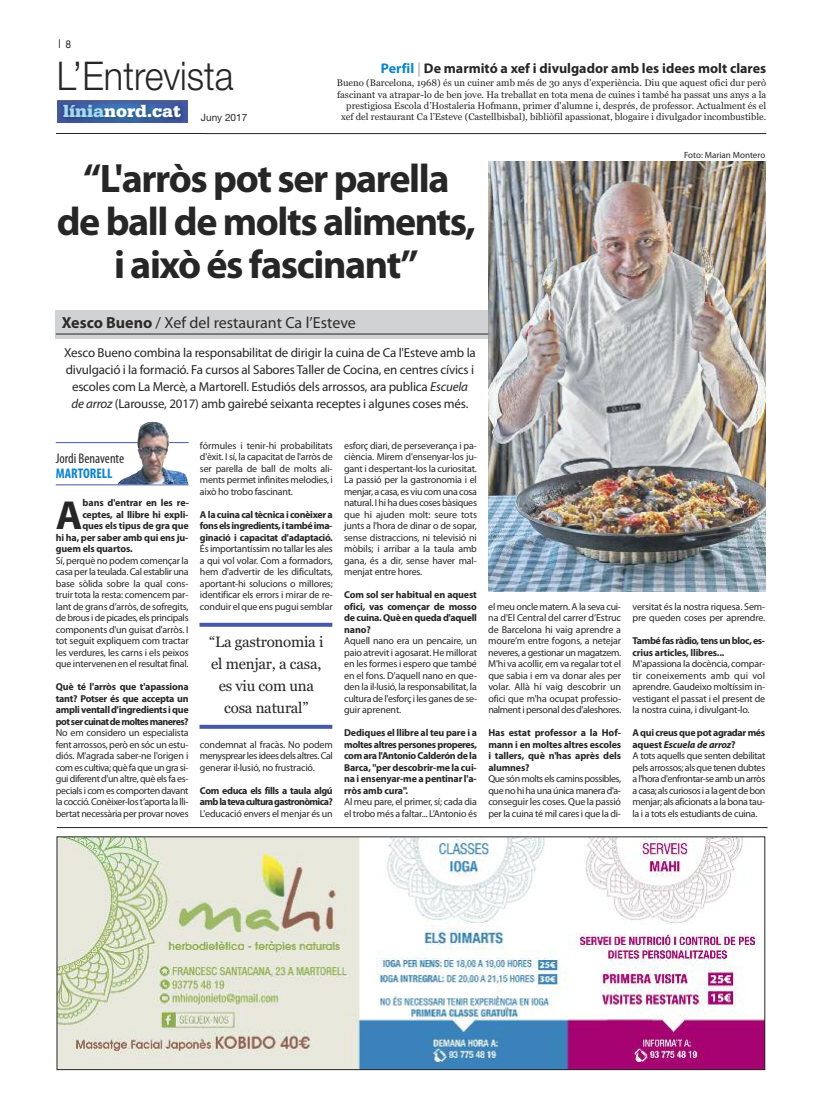
<style>
.page{position:relative;width:823px;height:1106px;background:#fff}
.page>*{position:absolute;margin:0;border:0;box-sizing:border-box;transform-origin:0 0}
.t1{font:700 40.7px "Myriad Pro";color:#272627}
.t2{font:700 40px/43px "Myriad Pro";letter-spacing:-.035em;color:#272627;text-align:center}
.t3{font:300 39.6px "Helvetica Neue";color:#272627;scale:.91 1}
.t4{font:900 18px "Serifa";color:#fff}
.t5{font:16px "Myriad Pro";color:#2d2b29}
.t6{font:15px/22px "Georgia";letter-spacing:-.015em;color:#272627;text-align:center}
.t7{font:700 14px "Myriad Pro";color:#272627}
.t8{font:condensed 14px "Myriad Pro";color:#272627}
.t9{font:700 condensed 14px "Myriad Pro";color:#0d85c9}
.t10{font:13px/17px "Myriad Pro";letter-spacing:-.015em;color:#272627;text-align:center}
.t11{font:10px/11.5px "Myriad Pro";letter-spacing:-.02em;color:#272627;text-align:justify}
.t12{font:700 10px/11.5px "Myriad Pro";letter-spacing:-.015em;color:#272627;text-align:justify}
.t13{font:700 10px/11.5px "Myriad Pro";letter-spacing:-.055em;color:#272627}
.t14{font:700 10px/11.5px "Myriad Pro";letter-spacing:-.035em;color:#272627}
.t15{font:10px "Futura";color:#272627}
.t16{font:9.5px/11.4px "Georgia";color:#272627;text-align:right}
.t17{font:9px "Myriad Pro";color:#272627}
.s1{color:#a7d8f7}
.s2{color:#0d85c9}
.s3{color:#b8bbbe}
.s4{font-weight:700}
.s5{font-style:italic}
.s6{font-weight:700;font-style:italic}
</style>
<div class="page">
<hr style="left:57px;top:133px;width:708px;height:1px;background:#23262b">
<img style="left:56px;top:100px;width:132px;height:34px">
<img style="left:57px;top:133px;width:131px;height:1px">
<img style="left:57px;top:100px;width:130px;height:22px">
<hr style="left:57px;top:827px;width:710px;height:1px;background:#23262b">
<img style="left:58px;top:838px;width:704px;height:230px">
<div style="left:56px;top:836px;width:708px;height:234px;border:1px solid #272627"></div>
<div style="left:56px;top:310px;width:433px;height:29px;background:#d1d2d4"></div>
<img style="left:488px;top:161px;width:276px;height:430px">
<svg style="left:199px;top:724px;width:133px;height:4px"></svg>
<svg style="left:199px;top:623px;width:133px;height:4px"></svg>
<hr style="left:56px;top:333px;width:432px;height:1px;background:#272627">
<hr style="left:56px;top:442px;width:132px;height:1px;background:#4659a4">
<hr style="left:56px;top:484px;width:132px;height:1px;background:#4659a4">
<img style="left:117px;top:422px;width:71px;height:62px">
<p class="t15" style="left:57px;top:40px;width:16px">| 8</p>
<h3 class="t3" style="left:57px;top:51px;width:195px">L’Entrevista</h3>
<h3 class="t4" style="left:63px;top:105px;width:186px"><span class="s1">línia</span>nord.cat <sub>Juny</sub> <sub>2017</sub></h3>
<h3 class="t7" style="left:380px;top:63px;width:386px"><span class="s2">Perfil</span> <span class="s3">|</span> De marmitó a xef i divulgador amb les idees molt clares</h3>
<p class="t16" style="left:337px;top:77px;width:430px">Bueno (Barcelona, 1968) és un cuiner amb més de 30 anys d'experiència. Diu que aquest ofici dur però fascinant va atrapar-lo de ben jove. Ha treballat en tota mena de cuines i també ha passat uns anys a la prestigiosa Escola d’Hostaleria Hofmann, primer d'alumne i, després, de professor. Actualment és el xef del restaurant Ca l’Esteve (Castellbisbal), bibliòfil apassionat, blogaire i divulgador incombustible.</p>
<p class="t17" style="left:683px;top:152px;width:83px">Foto: Marian Montero</p>
<h2 class="t2" style="left:57px;top:160px;width:420px">“L'arròs pot ser parella de ball de molts aliments, i això és fascinant”</h2>
<h3 class="t5" style="left:62px;top:316px;width:295px"><span class="s4">Xesco Bueno</span> / Xef del restaurant Ca l’Esteve</h3>
<p class="t10" style="left:64px;top:345px;width:413px">Xesco Bueno combina la responsabilitat de dirigir la cuina de Ca l'Esteve amb la divulgació i la formació. Fa cursos al Sabores Taller de Cocina, en centres cívics i escoles com La Mercè, a Martorell. Estudiós dels arrossos, ara publica <span class="s5">Escuela<br>de arroz</span> (Larousse, 2017) amb gairebé seixanta receptes i algunes coses més.</p>
<h3 class="t8" style="left:56px;top:454px;width:70px">Jordi Benavente</h3>
<h3 class="t9" style="left:56px;top:469px;width:58px">MARTORELL</h3>
<h1 class="t1" style="left:56px;top:500px;width:28px">A</h1>
<p class="t12" style="left:83px;top:498px;width:108px">bans d'entrar en les re-</p>
<p class="t12" style="left:82px;top:509px;width:108px">ceptes, al llibre hi expli-</p>
<p class="t12" style="left:82px;top:521px;width:108px">ques els tipus de gra que</p>
<p class="t12" style="left:56px;top:532px;width:134px">hi ha, per saber amb qui ens ju-</p>
<p class="t12" style="left:56px;top:544px;width:78px">guem els quartos.</p>
<p class="t11" style="left:56px;top:555px;width:134px">Sí, perquè no podem començar la casa per la teulada. Cal establir una base sòlida sobre la qual cons&shy;truir tota la resta: comencem par&shy;lant de grans d’arròs, de sofregits, de brous i de picades, els principals components d'un guisat d'arròs. I tot seguit expliquem com tractar les verdures, les carns i els peixos que intervenen en el resultat final.</p>
<p class="t12" style="left:56px;top:682px;width:134px">Què té l'arròs que t'apassiona tant? Potser és que accepta un ampliventalld'ingredients ique potsercuinatdemoltesmaneres?</p>
<p class="t11" style="left:56px;top:728px;width:134px">No em considero un especialista fent arrossos, però en sóc un estu&shy;diós. M'agrada saber-ne l'origen i com es cultiva; què fa que un gra si&shy;gui diferent d'un altre, què els fa es&shy;pecials i com es comporten davant la cocció. Conèixer-los t’aporta la lli&shy;bertat necessària per provar noves</p>
<p class="t11" style="left:200px;top:440px;width:134px">fórmules i tenir-hi probabilitats d'èxit. I sí, la capacitat de l'arròs de ser parella de ball de molts ali&shy;ments permet infinites melodies, i això ho trobo fascinant.</p>
<p class="t12" style="left:200px;top:509px;width:134px">A la cuina cal tècnica i conèixer a fonselsingredients,itambéima&shy;ginació i capacitat d'adaptació.</p>
<p class="t11" style="left:200px;top:544px;width:134px">És importantíssim no tallar les ales a qui vol volar. Com a formadors, hem d'advertir de les dificultats, aportant-hi solucions o millores; identificar els errors i mirar de re&shy;conduir el que ens pugui semblar</p>
<h3 class="t6" style="left:209px;top:630px;width:115px">“La gastronomia i el menjar, a casa, es viu com una cosa natural”</h3>
<p class="t11" style="left:200px;top:739px;width:134px">condemnat al fracàs. No podem menysprear les idees dels altres. Cal generar il·lusió, no frustració.</p>
<p class="t13" style="left:200px;top:785px;width:134px">Com educa els fills a taula algú amblatevaculturagastronòmica?</p>
<p class="t11" style="left:200px;top:808px;width:134px">L'educació envers el menjar és un</p>
<p class="t11" style="left:344px;top:440px;width:134px">esforç diari, de perseverança i pa&shy;ciència. Mirem d'ensenyar-los ju&shy;gant i despertant-los la curiositat.<br>La passió per la gastronomia i el menjar, a casa, es viu com una cosa natural. I hi ha dues coses bàsiques que hi ajuden molt: seure tots junts a l'hora de dinar o de sopar, sense distraccions, ni televisió ni mòbils; i arribar a la taula amb gana, és a dir, sense haver mal&shy;menjat entre hores.</p>
<p class="t12" style="left:344px;top:590px;width:134px">Com sol ser habitual en aquest ofici, vas començar de mosso de cuina. Què en queda d'aquell nano?</p>
<p class="t11" style="left:344px;top:636px;width:134px">Aquell nano era un pencaire, un paio atrevit i agosarat. He millorat en les formes i espero que també en el fons. D'aquell nano en que&shy;den la il·lusió, la responsabilitat, la cultura de l'esforç i les ganes de se&shy;guir aprenent.</p>
<p class="t12" style="left:344px;top:728px;width:134px">Dediques el llibre al teu pare i a moltes altres persones properes, com ara l'Antonio Calderón de la Barca, "per descobrir-me la cui&shy;na i ensenyar-me a pentinar l'a&shy;rròs amb cura".</p>
<p class="t11" style="left:344px;top:797px;width:134px">Al meu pare, el primer, sí; cada dia el trobo més a faltar... L’Antonio és</p>
<p class="t11" style="left:488px;top:601px;width:134px">el meu oncle matern. A la seva cui&shy;na d'El Central del carrer d’Estruc de Barcelona hi vaig aprendre a moure’m entre fogons, a netejar neveres, a gestionar un magatzem.<br>M'hi va acollir, em va regalar tot el que sabia i em va donar ales per volar. Allà hi vaig descobrir un ofici que m'ha ocupat professio&shy;nalment i personal des d'aleshores.</p>
<p class="t12" style="left:488px;top:728px;width:134px">Has estat professor a la Hof&shy;mann i en moltes altres escoles i tallers, què n'has après dels alumnes?</p>
<p class="t11" style="left:488px;top:774px;width:134px">Que són molts els camins possibles, que no hi ha una única manera d'a&shy;conseguir les coses. Que la passió per la cuina té mil cares i que la di-</p>
<p class="t11" style="left:632px;top:601px;width:134px">versitat és la nostra riquesa. Sem&shy;pre queden coses per aprendre.</p>
<p class="t14" style="left:632px;top:636px;width:134px">També fas ràdio, tens un bloc, es&shy;crius articles, llibres...</p>
<p class="t11" style="left:632px;top:659px;width:134px">M'apassiona la docència, compar&shy;tir coneixements amb qui vol aprendre. Gaudeixo moltíssim in&shy;vestigant el passat i el present de la nostra cuina, i divulgant-lo.</p>
<p class="t11" style="left:632px;top:728px;width:134px;text-align:left"><span class="s4">A qui creus que pot agradar més aquest</span> <span class="s6">Escuela de arroz</span><span class="s4">?<br></span>A tots aquells que senten debilitat pelsarrossos;alsquetenendubtes al'horad'enfrontar-seambunarròs acasa;alscuriososialagentdebon menjar;alsaficionatsalabonatau&shy;la i a tots els estudiants de cuina.</p>
</div>
